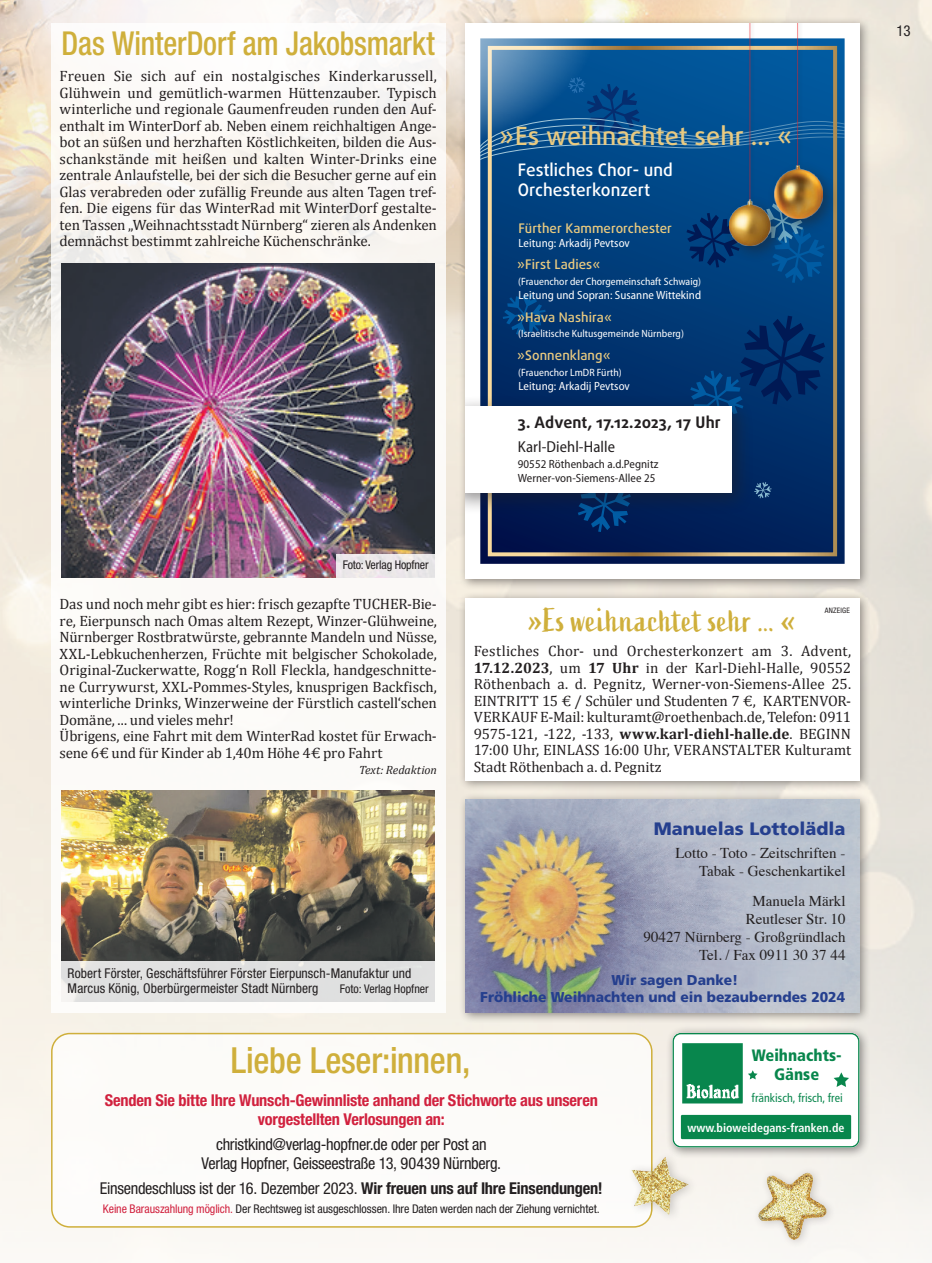
<style>
.page{position:relative;width:932px;height:1263px;background:#fff}
.page>*{position:absolute;margin:0;border:0;box-sizing:border-box;transform-origin:0 0}
.HEADLINE_nächstes_FT{font:500 condensed 36px "Helvetica Neue LT Std";letter-spacing:-.01em;color:#cfaf3b;scale:.96 1}
.HEADLINE{font:500 condensed 33px "Helvetica Neue LT Std";letter-spacing:-.005em;color:#cfaf3b;scale:.91 1}
.HEADLINE-2{font:33px "Active";letter-spacing:.045em;color:#cfaf3b;scale:.96 1}
.t1{font:500 25.2px "Daxline Pro";letter-spacing:.005em;color:#e9ca80}
.t2{font:900 18px "Frutiger";color:#253f8e}
.t3{font:500 17.25px/20.7px "Daxline Pro";color:#fff}
.t4{font:900 condensed 16.5px/19.8px "Frutiger";color:#08864c;text-align:center}
.Fließtext_Einzug{font:condensed 16.35px/19.5px "Helvetica Neue LT Std";letter-spacing:-.015em;color:#231f20;text-align:center}
.Fließtext_Einzug-2{font:700 condensed 16.35px/19.5px "Helvetica Neue LT Std";letter-spacing:-.01em;color:#d1213e;text-align:center}
.t5{font:700 15.9px/23.9px "Daxline Pro";letter-spacing:.005em;color:#231f20}
.FLIESSTEXT{font:15px/16.5px "Cambria";letter-spacing:-.01em;color:#231f20;text-align:justify}
.t6{font:15px/18px "Times";color:#231f20;text-align:right}
.t7{font:condensed 15px "Helvetica Neue LT Std";color:#231f20}
.t8{font:900 14.25px/17.1px "Frutiger";color:#253f8e}
.BILDUNTERSCHRIFT_SCHWARZ{font:condensed 13.5px/15.8px "Helvetica Neue LT Std";letter-spacing:.005em;color:#231f20}
.t9{font:500 13.2px "Daxline Pro";letter-spacing:.005em;color:#e9ca80}
.Fließtext_Einzug-3{font:condensed 12px "Helvetica Neue LT Std";letter-spacing:-.01em;color:#231f20}
.t10{font:700 condensed 12px "Frutiger";color:#fff}
.t11{font:condensed 12px "Frutiger";color:#08864c}
.BILDUNTERSCHRIFT_SCHWARZ-2{font:condensed 12px "Helvetica Neue LT Std";letter-spacing:-.005em;color:#231f20}
.Fotonachweis{font:condensed 12px "Helvetica Neue LT Std";letter-spacing:-.015em;color:#231f20}
.QUELLENNACHWEIS{font:italic 12px "Cambria";letter-spacing:-.005em;color:#231f20}
.t12{font:semi-condensed 11.85px "Myriad Pro";letter-spacing:.005em;color:#fff}
.t13{font:semi-condensed 11.85px/14.2px "Myriad Pro";letter-spacing:.005em;color:#231f20}
.t14{font:semi-condensed 10.65px "Myriad Pro";letter-spacing:.005em;color:#fff}
.t15{font:condensed 7.5px "Helvetica Neue LT Std";letter-spacing:.02em;color:#231f20}
.s1{font-family:"Myriad Pro";font-weight:400;font-stretch:semi-condensed}
.s2{font-weight:700}
.s3{color:#d1213e}
</style>
<div class="page">
<img style="left:0;top:0;width:931px;height:1262px">
<img style="left:0;top:0;width:789px;height:387px">
<div style="left:458px;top:591px;width:412px;height:201px;background:#231f20;opacity:.5"></div>
<div style="left:465px;top:598px;width:394px;height:182px;background:#fff"></div>
<div style="left:458px;top:17px;width:412px;height:573px;background:#231f20;opacity:.5"></div>
<div style="left:465px;top:23px;width:394px;height:556px;background:#fff"></div>
<svg style="left:480px;top:38px;width:364px;height:526px;background:#093c73"></svg>
<svg style="left:754px;top:482px;width:17px;height:16px"></svg>
<svg style="left:690px;top:316px;width:134px;height:109px;background:#00326e"></svg>
<svg style="left:577px;top:514px;width:53px;height:18px"></svg>
<svg style="left:686px;top:213px;width:53px;height:55px;background:#003573"></svg>
<svg style="left:761px;top:235px;width:63px;height:48px;background:#004c8e"></svg>
<svg style="left:502px;top:294px;width:43px;height:41px;background:#003f7f"></svg>
<svg style="left:595px;top:77px;width:249px;height:84px;background:#0a5594"></svg>
<div style="left:794px;top:23px;width:9px;height:186px;background:#231f20;opacity:.5"></div>
<hr style="left:797px;top:23px;width:1px;height:181px;background:#ee1d23">
<div style="left:766px;top:159px;width:73px;height:76px;background:#231f20;opacity:.5"></div>
<img style="left:773px;top:165px;width:49px;height:53px">
<div style="left:746px;top:23px;width:9px;height:198px;background:#231f20;opacity:.5"></div>
<hr style="left:749px;top:23px;width:1px;height:193px;background:#ee1d23">
<div style="left:722px;top:194px;width:65px;height:68px;background:#231f20;opacity:.5"></div>
<img style="left:729px;top:200px;width:40px;height:45px">
<div style="left:465px;top:395px;width:288px;height:119px;background:#231f20;opacity:.5"></div>
<div style="left:465px;top:406px;width:266px;height:86px;background:#fff"></div>
<svg style="left:0;top:0;width:595px;height:175px"></svg>
<div style="left:51px;top:23px;width:394px;height:989px;background:#fbfaf7"></div>
<img style="left:61px;top:790px;width:374px;height:171px">
<img style="left:61px;top:264px;width:373px;height:314px">
<div style="left:458px;top:793px;width:412px;height:230px;background:#231f20;opacity:.5"></div>
<img style="left:465px;top:799px;width:394px;height:213px">
<div style="left:61px;top:961px;width:374px;height:41px;background:#dfe0e0"></div>
<div style="left:336px;top:554px;width:99px;height:24px;background:#ebe7e9"></div>
<div style="left:751px;top:1166px;width:85px;height:83px;background:#f7f4f0"></div>
<img style="left:758px;top:1172px;width:68px;height:67px">
<div style="left:52px;top:1033px;width:599px;height:194px;background:#fff;border-radius:18px"></div>
<div style="left:51px;top:1033px;width:601px;height:195px;border:2px solid #cfaf3b;border-radius:18px"></div>
<div style="left:665px;top:1026px;width:205px;height:133px;background:#231f20;opacity:.5"></div>
<svg style="left:672px;top:1033px;width:187px;height:114px"></svg>
<div style="left:626px;top:1150px;width:72px;height:74px;background:#231f20;opacity:.22"></div>
<img style="left:631px;top:1156px;width:57px;height:58px">
<p class="HEADLINE" style="left:61px;top:24px;width:412px">Das WinterDorf am Jakobsmarkt</p>
<p class="FLIESSTEXT" style="left:60px;top:68px;width:379px">Freuen Sie sich auf ein nostalgisches Kinderkarussell, Glühwein und gemütlich-warmen Hüttenzauber. Typisch winterliche und regionale Gaumenfreuden runden den Auf&shy;enthalt im WinterDorf ab. Neben einem reichhaltigen Ange&shy;bot an süßen und herzhaften Köstlichkeiten, bilden die Aus&shy;schankstände mit heißen und kalten Winter-Drinks eine zentrale Anlaufstelle, bei der sich die Besucher gerne auf ein Glas verabreden oder zufällig Freunde aus alten Tagen tref&shy;fen. Die eigens für das WinterRad mit WinterDorf gestalte&shy;ten Tassen „Weihnachtsstadt Nürnberg“ zieren als Andenken demnächst bestimmt zahlreiche Küchenschränke.</p>
<p class="Fotonachweis" style="left:343px;top:558px;width:87px">Foto: Verlag Hopfner</p>
<p class="FLIESSTEXT" style="left:60px;top:596px;width:379px">Das und noch mehr gibt es hier: frisch gezapfte TUCHER-Bie&shy;re, Eierpunsch nach Omas altem Rezept, Winzer-Glühweine, Nürnberger Rostbratwürste, gebrannte Mandeln und Nüsse, XXL-Lebkuchenherzen, Früchte mit belgischer Schokolade, Original-Zuckerwatte, Rogg‘n Roll Fleckla, handgeschnitte&shy;ne Currywurst, XXL-Pommes-Styles, knusprigen Backfisch, winterliche Drinks, Winzerweine der Fürstlich castell‘schen Domäne, ... und vieles mehr!</p>
<p class="FLIESSTEXT" style="left:60px;top:728px;width:379px">Übrigens, eine Fahrt mit dem WinterRad kostet für Erwach&shy;sene 6€ und für Kinder ab 1,40m Höhe 4€ pro Fahrt</p>
<p class="QUELLENNACHWEIS" style="left:359px;top:763px;width:79px">Text: Redaktion</p>
<p class="BILDUNTERSCHRIFT_SCHWARZ" style="left:68px;top:965px;width:345px">Robert Förster, Geschäftsführer Förster Eierpunsch-Manufaktur und<br>Marcus König, Oberbürgermeister Stadt Nürnberg</p>
<p class="BILDUNTERSCHRIFT_SCHWARZ-2" style="left:340px;top:982px;width:90px">Foto: Verlag Hopfner</p>
<p class="t1" style="left:499px;top:119px;width:294px">»Es weihnachtet sehr … «</p>
<p class="t3" style="left:517px;top:159px;width:156px">Festliches Chor- und<br>Orchesterkonzert</p>
<p class="t9" style="left:518px;top:219px;width:155px">Fürther Kammerorchester</p>
<p class="t12" style="left:518px;top:236px;width:113px">Leitung: Arkadij Pevtsov</p>
<p class="t9" style="left:517px;top:256px;width:84px">»First Ladies«</p>
<p class="t14" style="left:518px;top:276px;width:184px">(Frauenchor der Chorgemeinschaft Schwaig)</p>
<p class="t12" style="left:518px;top:289px;width:184px">Leitung und Sopran: Susanne Wittekind</p>
<p class="t9" style="left:517px;top:308px;width:96px">»Hava Nashira«</p>
<p class="t14" style="left:518px;top:328px;width:167px">(Israelitische Kultusgemeinde Nürnberg)</p>
<p class="t9" style="left:517px;top:346px;width:95px">»Sonnenklang«</p>
<p class="t14" style="left:518px;top:366px;width:105px">(Frauenchor LmDR Fürth)</p>
<p class="t12" style="left:518px;top:379px;width:113px">Leitung: Arkadij Pevtsov</p>
<p class="t5" style="left:517px;top:411px;width:204px">3. Advent, 17.12.2023, 17 Uhr<br><span class="s1">Karl-Diehl-Halle</span></p>
<p class="t13" style="left:517px;top:457px;width:142px">90552 Röthenbach a.d.Pegnitz<br>Werner-von-Siemens-Allee 25</p>
<p class="HEADLINE-2" style="left:528px;top:602px;width:280px">»Es weihnachtet sehr … «</p>
<p class="FLIESSTEXT" style="left:473px;top:643px;width:379px">Festliches Chor- und Orchesterkonzert am 3. Advent, <span class="s2">17.12.2023</span>, um <span class="s2">17 Uhr</span> in der Karl-Diehl-Halle, 90552<br>Röthenbach a. d. Pegnitz, Werner-von-Siemens-Allee 25.<br>EINTRITT 15 € / Schüler und Studenten 7 €, KARTENVOR-VERKAUF E-Mail: kulturamt@roethenbach.de, Telefon: 0911<br>9575-121, -122, -133, <span class="s2">www.karl-diehl-halle.de</span>. BEGINN 17:00 Uhr, EINLASS 16:00 Uhr, VERANSTALTER Kulturamt Stadt Röthenbach a. d. Pegnitz</p>
<p class="t15" style="left:824px;top:606px;width:26px">ANZEIGE</p>
<p class="t2" style="left:653px;top:818px;width:193px">Manuelas Lottolädla</p>
<p class="t6" style="left:675px;top:843px;width:171px">Lotto - Toto - Zeitschriften -<br>Tabak - Geschenkartikel</p>
<p class="t6" style="left:643px;top:891px;width:203px">Manuela Märkl<br>Reutleser Str. 10<br>90427 Nürnberg - Großgründlach<br>Tel. / Fax 0911 30 37 44</p>
<p class="t8" style="left:480px;top:971px;width:366px;text-indent:131px">Wir sagen Danke!<br>Fröhliche Weihnachten und ein bezauberndes 2024</p>
<p class="HEADLINE_nächstes_FT" style="left:231px;top:1038px;width:251px">Liebe Leser:innen,</p>
<p class="Fließtext_Einzug-2" style="left:105px;top:1090px;width:494px">Senden Sie bitte Ihre Wunsch-Gewinnliste anhand der Stichworte aus unseren vorgestellten Verlosungen an:</p>
<p class="Fließtext_Einzug" style="left:201px;top:1134px;width:301px">christkind@verlag-hopfner.de oder per Post an<br>Verlag Hopfner, Geisseestraße 13, 90439 Nürnberg.</p>
<p class="Fließtext_Einzug" style="left:100px;top:1178px;width:504px">Einsendeschluss ist der 16. Dezember 2023. <span class="s2">Wir freuen uns auf Ihre Einsendungen!</span></p>
<p class="Fließtext_Einzug-3" style="left:103px;top:1202px;width:498px"><span class="s3">Keine Barauszahlung möglich.</span> Der Rechtsweg ist ausgeschlossen. Ihre Daten werden nach der Ziehung vernichtet.</p>
<p class="t4" style="left:751px;top:1045px;width:91px">Weihnachts-<br>Gänse</p>
<p class="t11" style="left:751px;top:1091px;width:93px">fränkisch, frisch, frei</p>
<p class="t10" style="left:687px;top:1120px;width:158px">www.bioweidegans-franken.de</p>
<p class="t7" style="left:896px;top:22px;width:15px">13</p>
</div>
